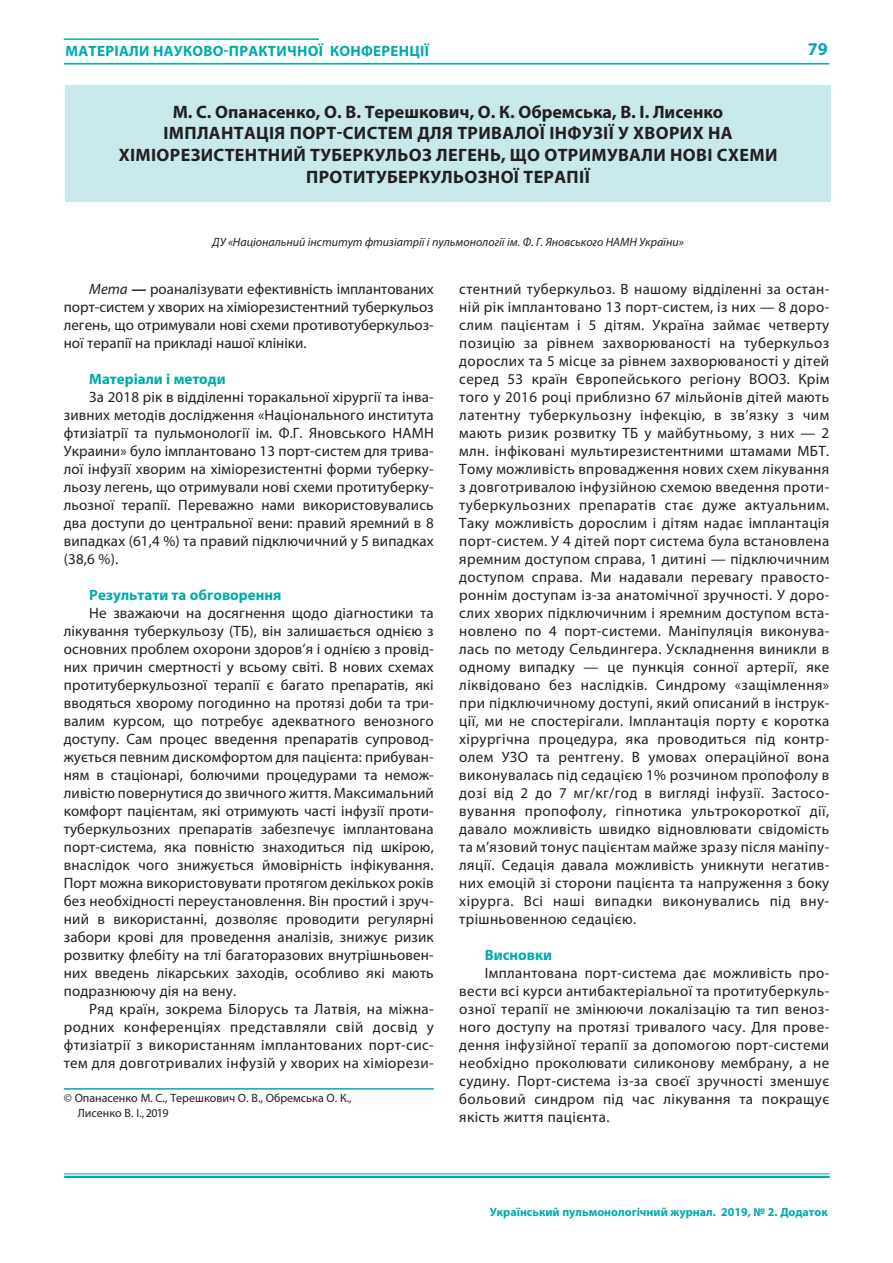
<style>
.page{position:relative;width:893px;height:1263px;background:#fff}
.page>*{position:absolute;margin:0;border:0;box-sizing:border-box;transform-origin:0 0}
.t1{font:700 18px/21.6px "Myriad Pro";letter-spacing:.02em;color:#231f20;text-align:center}
.t2{font:700 18px "Myriad Pro";color:#00aaad}
.t3{font:15px/18px "Myriad Pro";letter-spacing:.02em;color:#231f20;text-align:justify}
.t4{font:700 15px "Myriad Pro";color:#00aaad}
.t5{font:700 15px "Myriad Pro";letter-spacing:.02em;color:#00aaad}
.t6{font:italic 12px "Myriad Pro";color:#231f20}
.t7{font:12px/14.4px "Myriad Pro";color:#231f20}
.t8{font:700 12px "Myriad Pro";color:#00aaad}
.s1{font-style:italic}
.s2{font-weight:700}
</style>
<div class="page">
<hr style="left:64px;top:63px;width:765px;height:2px;background:#00aaad">
<hr style="left:64px;top:38px;width:255px;height:2px;background:#00aaad">
<hr style="left:64px;top:1174px;width:766px;height:1px;background:#00aaad">
<hr style="left:64px;top:1176px;width:766px;height:2px;background:#00aaad">
<div style="left:65px;top:85px;width:766px;height:117px;background:#c8e8ea"></div>
<hr style="left:64px;top:1088px;width:370px;height:2px;background:#00aaad">
<p class="t5" style="left:65px;top:45px;width:365px">МАТЕРІАЛИ НАУКОВО-ПРАКТИЧНОЇ КОНФЕРЕНЦІЇ</p>
<p class="t2" style="left:808px;top:42px;width:21px">79</p>
<p class="t1" style="left:119px;top:102px;width:660px">М. С. Опанасенко, О. В. Терешкович, О. К. Обремська, В. І. Лисенко ІМПЛАНТАЦІЯ ПОРТ-СИСТЕМ ДЛЯ ТРИВАЛОЇ ІНФУЗІЇ У ХВОРИХ НА ХІМІОРЕЗИСТЕНТНИЙ ТУБЕРКУЛЬОЗ ЛЕГЕНЬ, ЩО ОТРИМУВАЛИ НОВІ СХЕМИ ПРОТИТУБЕРКУЛЬОЗНОЇ ТЕРАПІЇ</p>
<p class="t6" style="left:212px;top:237px;width:473px">ДУ «Національний інститут фтизіатрії і пульмонології ім. Ф. Г. Яновського НАМН України»</p>
<p class="t3" style="left:64px;top:281px;width:371px;text-indent:26px"><span class="s1">Мета</span> <span class="s2">—</span> роаналізувати ефективність імплантованих порт-систем у хворих на хіміорезистентний туберкульоз легень, що отримували нові схеми противотуберкульоз&shy;ної терапії на прикладі нашої клініки.</p>
<p class="t4" style="left:89px;top:373px;width:138px">Матеріали і методи</p>
<p class="t3" style="left:64px;top:389px;width:371px;text-indent:26px">За 2018 рік в відділенні торакальної хірургії та інва&shy;зивних методів дослідження «Національного института фтизіатрії та пульмонології ім. Ф.Г. Яновського НАМН Украини» було імплантовано 13 порт-систем для трива&shy;лої інфузії хворим на хіміорезистентні форми туберку&shy;льозу легень, що отримували нові схеми протитуберку&shy;льозної терапії. Переважно нами використовувались два доступи до центральної вени: правий яремний в 8 випадках (61,4 %) та правий підключичний у 5 випадках (38,6 %).</p>
<p class="t4" style="left:89px;top:589px;width:194px">Результати та обговорення</p>
<p class="t3" style="left:64px;top:605px;width:371px;text-indent:26px">Не зважаючи на досягнення щодо діагностики та лікування туберкульозу (ТБ), він залишається однією з основних проблем охорони здоров’я і однією з провід&shy;них причин смертності у всьому світі. В нових схемах протитуберкульозної терапії є багато препаратів, які вводяться хворому погодинно на протязі доби та три&shy;валим курсом, що потребує адекватного венозного доступу. Сам процес введення препаратів супровод&shy;жується певним дискомфортом для пацієнта: прибуван&shy;ням в стаціонарі, болючими процедурами та немож&shy;ливістю повернутися до звичного життя. Максимальний комфорт пацієнтам, які отримують часті інфузії проти&shy;туберкульозних препаратів забезпечує імплантована порт-система, яка повністю знаходиться під шкірою, внаслідок чого знижується ймовірність інфікування.<br>Порт можна використовувати протягом декількох років без необхідності переустановлення. Він простий і зруч&shy;ний в використанні, дозволяє проводити регулярні забори крові для проведення аналізів, знижує ризик розвитку флебіту на тлі багаторазових внутрішньовен&shy;них введень лікарських заходів, особливо які мають подразнюючу дія на вену.</p>
<p class="t3" style="left:64px;top:1001px;width:371px;text-indent:26px">Ряд країн, зокрема Білорусь та Латвія, на міжна&shy;родних конференціях представляли свій досвід у фтизіатрії з використанням імплантованих порт-сис&shy;тем для довготривалих інфузій у хворих на хіміорези-</p>
<p class="t7" style="left:78px;top:1092px;width:275px;text-indent:-14px">© Опанасенко М. С., Терешкович О. В., Обремська О. К.,<br>Лисенко В. І., 2019</p>
<p class="t3" style="left:459px;top:281px;width:371px">стентний туберкульоз. В нашому відділенні за остан&shy;ній рік імплантовано 13 порт-систем, із них — 8 доро&shy;слим пацієнтам і 5 дітям. Україна займає четверту позицію за рівнем захворюваності на туберкульоз дорослих та 5 місце за рівнем захворюваності у дітей серед 53 країн Європейського регіону ВООЗ. Крім того у 2016 році приблизно 67 мільйонів дітей мають латентну туберкульозну інфекцію, в зв’язку з чим мають ризик розвитку ТБ у майбутньому, з них — 2 млн. інфіковані мультирезистентними штамами МБТ.<br>Тому можливість впровадження нових схем лікування з довготривалою інфузійною схемою введення проти&shy;туберкульозних препаратів стає дуже актуальним.<br>Таку можливість дорослим і дітям надає імплантація порт-систем. У 4 дітей порт система була встановлена яремним доступом справа, 1 дитині — підключичним доступом справа. Ми надавали перевагу правосто&shy;роннім доступам із-за анатомічної зручності. У доро&shy;слих хворих підключичним і яремним доступом вста&shy;новлено по 4 порт-системи. Маніпуляція виконува&shy;лась по методу Сельдингера. Ускладнення виникли в одному випадку — це пункція сонної артерії, яке ліквідовано без наслідків. Синдрому «защімлення» при підключичному доступі, який описаний в інструк&shy;ції, ми не спостерігали. Імплантація порту є коротка хірургічна процедура, яка проводиться під контр&shy;олем УЗО та рентгену. В умовах операційної вона виконувалась під седацією 1% розчином пропофолу в дозі від 2 до 7 мг/кг/год в вигляді інфузії. Застосо&shy;вування пропофолу, гіпнотика ультрокороткої дії, давало можливість швидко відновлювати свідомість та м’язовий тонус пацієнтам майже зразу після маніпу&shy;ляції. Седація давала можливість уникнути негатив&shy;них емоцій зі сторони пацієнта та напруження з боку хірурга. Всі наші випадки виконувались під вну&shy;трішньовенною седацією.</p>
<p class="t4" style="left:485px;top:949px;width:69px">Висновки</p>
<p class="t3" style="left:459px;top:965px;width:371px;text-indent:26px">Імплантована порт-система дає можливість про&shy;вести всі курси антибактеріальної та протитуберкуль&shy;озної терапії не змінюючи локалізацію та тип веноз&shy;ного доступу на протязі тривалого часу. Для прове&shy;дення інфузійної терапії за допомогою порт-системи необхідно проколювати силиконову мембрану, а не судину. Порт-система із-за своєї зручності зменшує больовий синдром під час лікування та покращує якість життя пацієнта.</p>
<p class="t8" style="left:490px;top:1207px;width:339px">Український пульмонологічний журнал. 2019, № 2. Додаток</p>
</div>
